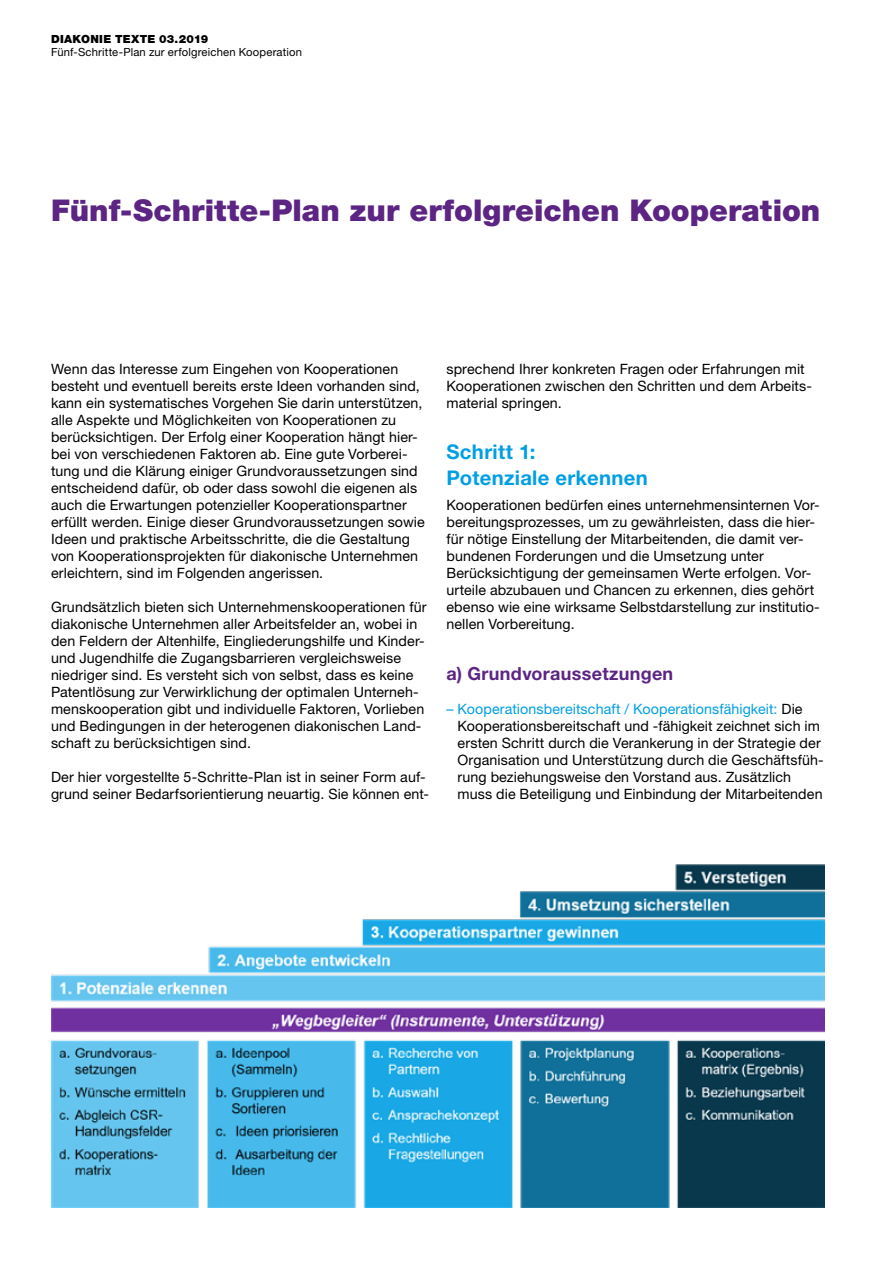
<style>
.page{position:relative;width:893px;height:1263px;background:#fff}
.page>*{position:absolute;margin:0;border:0;box-sizing:border-box;transform-origin:0 0}
._1__Headline{font:900 30px "Helvetica Neue LT";color:#5c2483}
._1_1{font:700 20.25px/25.5px "Helvetica Neue LT";letter-spacing:.015em;color:#009fe3}
._1_1_1{font:700 18px "Helvetica Neue LT";letter-spacing:.02em;color:#5c2483}
._4__Copy{font:14.25px/17px "Helvetica Neue LT";letter-spacing:.005em;color:#000}
.t1{font:11.25px "Helvetica Neue LT";letter-spacing:.015em;color:#000}
.t2{font:900 11.25px "Helvetica Neue LT";letter-spacing:.025em;color:#000}
.s1{color:#009fe3}
</style>
<div class="page">
<img style="left:51px;top:864px;width:774px;height:344px">
<p class="t2" style="left:51px;top:32px;width:159px">DIAKONIE TEXTE 03.2019</p>
<p class="t1" style="left:51px;top:45px;width:252px">Fünf-Schritte-Plan zur erfolgreichen Kooperation</p>
<p class="_1__Headline" style="left:51px;top:193px;width:771px">Fünf-Schritte-Plan zur erfolgreichen Kooperation</p>
<p class="_4__Copy" style="left:51px;top:360px;width:375px">Wenn das Interesse zum Eingehen von Kooperationen besteht und eventuell bereits erste Ideen vorhanden sind, kann ein systematisches Vorgehen Sie darin unterstützen, alle Aspekte und Möglichkeiten von Kooperationen zu berücksichtigen. Der Erfolg einer Kooperation hängt hier&shy;bei von verschiedenen Faktoren ab. Eine gute Vorberei&shy;tung und die Klärung einiger Grundvoraussetzungen sind entscheidend dafür, ob oder dass sowohl die eigenen als auch die Erwartungen potenzieller Kooperationspartner erfüllt werden. Einige dieser Grundvoraussetzungen sowie Ideen und praktische Arbeitsschritte, die die Gestaltung von Kooperationsprojekten für diakonische Unternehmen erleichtern, sind im Folgenden angerissen.</p>
<p class="_4__Copy" style="left:51px;top:599px;width:377px">Grundsätzlich bieten sich Unternehmenskooperationen für diakonische Unternehmen aller Arbeitsfelder an, wobei in den Feldern der Altenhilfe, Eingliederungshilfe und Kinder&shy;und Jugendhilfe die Zugangsbarrieren vergleichsweise niedriger sind. Es versteht sich von selbst, dass es keine Patentlösung zur Verwirklichung der optimalen Unterneh&shy;menskooperation gibt und individuelle Faktoren, Vorlieben und Bedingungen in der heterogenen diakonischen Land&shy;schaft zu berücksichtigen sind.</p>
<p class="_4__Copy" style="left:51px;top:769px;width:380px">Der hier vorgestellte 5-Schritte-Plan ist in seiner Form auf&shy;grund seiner Bedarfsorientierung neuartig. Sie können ent-</p>
<p class="_4__Copy" style="left:446px;top:360px;width:367px">sprechend Ihrer konkreten Fragen oder Erfahrungen mit<br>Kooperationen zwischen den Schritten und dem Arbeits&shy;material springen.</p>
<p class="_1_1" style="left:446px;top:439px;width:203px">Schritt 1:<br>Potenziale erkennen</p>
<p class="_4__Copy" style="left:446px;top:497px;width:375px">Kooperationen bedürfen eines unternehmensinternen Vor&shy;bereitungsprozesses, um zu gewährleisten, dass die hier&shy;für nötige Einstellung der Mitarbeitenden, die damit ver&shy;bundenen Forderungen und die Umsetzung unter Berücksichtigung der gemeinsamen Werte erfolgen. Vor&shy;urteile abzubauen und Chancen zu erkennen, dies gehört ebenso wie eine wirksame Selbstdarstellung zur institutio&shy;nellen Vorbereitung.</p>
<p class="_1_1_1" style="left:446px;top:663px;width:228px">a) Grundvoraussetzungen</p>
<p class="_4__Copy" style="left:458px;top:701px;width:368px;text-indent:-11px"><span class="s1">– Kooperationsbereitschaft / Kooperationsfähigkeit:</span> Die Kooperationsbereitschaft und -fähigkeit zeichnet sich im ersten Schritt durch die Verankerung in der Strategie der Organisation und Unterstützung durch die Geschäftsfüh&shy;rung beziehungsweise den Vorstand aus. Zusätzlich muss die Beteiligung und Einbindung der Mitarbeitenden</p>
</div>
